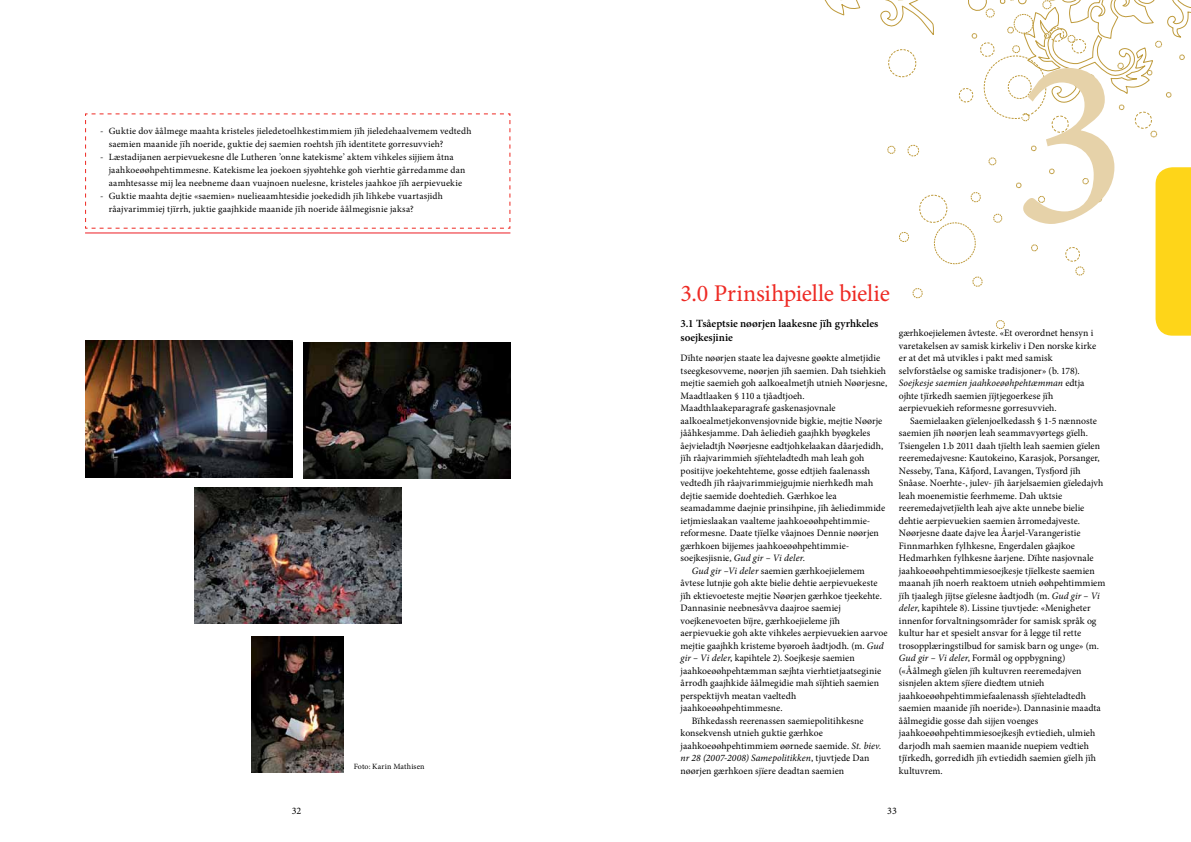
<style>
.page{position:relative;width:1191px;height:842px;background:#fff}
.page>*{position:absolute;margin:0;border:0;box-sizing:border-box;transform-origin:0 0}
.t1{font:24px "Minion Pro";letter-spacing:-.01em;color:#ee2a24}
.t2{font:600 11px/14.5px "Minion Pro";color:#000}
.t3{font:10px "Minion Pro";color:#000}
.t4{font:9.8px "Minion Pro";letter-spacing:.005em;color:#000}
.t5{font:italic 9.8px "Minion Pro";letter-spacing:.005em;color:#000}
.t6{font:9.5px/13px "Minion Pro";letter-spacing:.015em;color:#000}
.t7{font:8px "Minion Pro";letter-spacing:.015em;color:#000}
.s1{font-style:italic}
.s2{font-style:normal}
</style>
<div class="page">
<svg style="left:824px;top:0;width:367px;height:97px"></svg>
<svg style="left:996px;top:320px;width:8px;height:9px"></svg>
<svg style="left:1166px;top:92px;width:5px;height:6px"></svg>
<svg style="left:1146px;top:70px;width:6px;height:5px"></svg>
<svg style="left:1179px;top:54px;width:5px;height:6px"></svg>
<svg style="left:1155px;top:41px;width:7px;height:7px"></svg>
<svg style="left:1134px;top:112px;width:23px;height:25px"></svg>
<svg style="left:887px;top:0;width:237px;height:298px"></svg>
<svg style="left:85px;top:113px;width:426px;height:116px"></svg>
<hr style="left:85px;top:232px;width:425px;height:1px;background:#ed1d24">
<img style="left:85px;top:341px;width:207px;height:137px">
<img style="left:303px;top:342px;width:207px;height:137px">
<img style="left:194px;top:488px;width:207px;height:136px">
<img style="left:251px;top:637px;width:92px;height:135px">
<div style="left:1155px;top:167px;width:36px;height:169px;background:#fed519"></div>
<p class="t6" style="left:109px;top:125px;width:364px;text-indent:-9px">- Guktie dov åålmege maahta kristeles jieledetoelhkestimmiem jïh jieledehaalvemem vedtedh saemien maanide jïh noeride, guktie dej saemien roehtsh jïh identitete gorresuvvieh?</p>
<p class="t6" style="left:109px;top:151px;width:358px;text-indent:-9px">- Læstadijanen aerpievuekesne dle Lutheren ’onne katekisme’ aktem vihkeles sijjiem åtna jaahkoeøøhpehtimmesne. Katekisme lea joekoen sjyøhtehke goh vierhtie gårredamme dan aamhtesasse mij lea neebneme daan vuajnoen nuelesne, kristeles jaahkoe jïh aerpievuekie</p>
<p class="t6" style="left:109px;top:190px;width:336px;text-indent:-9px">- Guktie maahta dejtie «saemien» nuelieaamhtesidie joekedidh jïh lïhkebe vuartasjidh råajvarimmiej tjïrrh, juktie gaajhkide maanide jïh noeride åålmegisnie jaksa?</p>
<p class="t7" style="left:354px;top:761px;width:72px">Foto: Karin Mathisen</p>
<p class="t1" style="left:680px;top:277px;width:211px">3.0 Prinsihpielle bielie</p>
<p class="t2" style="left:680px;top:316px;width:199px">3.1 Tsåeptsie nøørjen laakesne jïh gyrhkeles soejkesjinie</p>
<p class="t4" style="left:680px;top:351px;width:201px">Dïhte nøørjen staate lea dajvesne gøøkte almetjidie</p>
<p class="t4" style="left:680px;top:364px;width:207px">tseegkesovveme, nøørjen jïh saemien. Dah tsiehkieh</p>
<p class="t4" style="left:680px;top:376px;width:208px">mejtie saemieh goh aalkoealmetjh utnieh Nøørjesne,</p>
<p class="t4" style="left:680px;top:389px;width:126px">Maadtlaaken § 110 a tjåadtjoeh.</p>
<p class="t4" style="left:680px;top:401px;width:157px">Maadthlaakeparagrafe gaskenasjovnale</p>
<p class="t4" style="left:680px;top:414px;width:203px">aalkoealmetjekonvensjovnide bigkie, mejtie Nøørje</p>
<p class="t4" style="left:680px;top:426px;width:191px">jååhkesjamme. Dah åeliedieh gaajhkh byøgkeles</p>
<p class="t4" style="left:680px;top:439px;width:204px">åejvieladtjh Nøørjesne eadtjohkelaakan dåarjedidh,</p>
<p class="t4" style="left:680px;top:451px;width:185px">jïh råajvarimmieh sjïehteladtedh mah leah goh</p>
<p class="t4" style="left:680px;top:464px;width:191px">positijve joekehtehteme, gosse edtjieh faalenassh</p>
<p class="t4" style="left:680px;top:476px;width:194px">vedtedh jïh råajvarimmiejgujmie nierhkedh mah</p>
<p class="t4" style="left:680px;top:489px;width:158px">dejtie saemide doehtedieh. Gærhkoe lea</p>
<p class="t4" style="left:680px;top:501px;width:206px">seamadamme daejnie prinsihpine, jïh åeliedimmide</p>
<p class="t4" style="left:680px;top:514px;width:191px">ietjmieslaakan vaalteme jaahkoeøøhpehtimmie-</p>
<p class="t4" style="left:680px;top:526px;width:200px">reformesne. Daate tjïelke våajnoes Dennie nøørjen</p>
<p class="t4" style="left:680px;top:539px;width:170px">gærhkoen bijjemes jaahkoeøøhpehtimmie-</p>
<p class="t4" style="left:680px;top:551px;width:126px">soejkesjisnie, <span class="s1">Gud gir – Vi deler</span>.</p>
<p class="t4" style="left:692px;top:564px;width:174px"><span class="s1">Gud gir –Vi deler</span> saemien gærhkoejielemem</p>
<p class="t4" style="left:680px;top:576px;width:198px">åvtese lutnjie goh akte bielie dehtie aerpievuekeste</p>
<p class="t4" style="left:680px;top:589px;width:203px">jïh ektievoeteste mejtie Nøørjen gærhkoe tjeekehte.</p>
<p class="t4" style="left:680px;top:601px;width:162px">Dannasinie neebnesåvva daajroe saemiej</p>
<p class="t4" style="left:680px;top:614px;width:161px">voejkenevoeten bïjre, gærhkoejieleme jïh</p>
<p class="t4" style="left:680px;top:626px;width:208px">aerpievuekie goh akte vihkeles aerpievuekien aarvoe</p>
<p class="t4" style="left:680px;top:639px;width:205px">mejtie gaajhkh kristeme byøroeh åadtjodh. (m. <span class="s1">Gud</span></p>
<p class="t4" style="left:680px;top:651px;width:176px"><span class="s1">gir – Vi deler</span>, kapihtele 2). Soejkesje saemien</p>
<p class="t4" style="left:680px;top:664px;width:202px">jaahkoeøøhpehtæmman sæjhta vierhtietjaatseginie</p>
<p class="t4" style="left:680px;top:676px;width:200px">årrodh gaajhkide åålmegidie mah sïjhtieh saemien</p>
<p class="t4" style="left:680px;top:689px;width:117px">perspektijvh meatan vaeltedh</p>
<p class="t4" style="left:680px;top:701px;width:104px">jaahkoeøøhpehtimmesne.</p>
<p class="t4" style="left:692px;top:714px;width:173px">Bïhkedassh reerenassen saemiepolitihkesne</p>
<p class="t4" style="left:680px;top:726px;width:144px">konsekvensh utnieh guktie gærhkoe</p>
<p class="t4" style="left:680px;top:739px;width:202px">jaahkoeøøhpehtimmiem øørnede saemide. <span class="s1">St. biev.</span></p>
<p class="t5" style="left:680px;top:751px;width:190px">nr 28 (2007-2008) Samepolitikken<span class="s2">, tjuvtjede Dan</span></p>
<p class="t4" style="left:680px;top:764px;width:165px">nøørjen gærhkoen sjïere deadtan saemien</p>
<p class="t4" style="left:899px;top:326px;width:196px">gærhkoejielemen åvteste. «Et overordnet hensyn i</p>
<p class="t4" style="left:899px;top:339px;width:199px">varetakelsen av samisk kirkeliv i Den norske kirke</p>
<p class="t4" style="left:899px;top:351px;width:155px">er at det må utvikles i pakt med samisk</p>
<p class="t4" style="left:899px;top:364px;width:182px">selvforståelse og samiske tradisjoner» (b. 178).</p>
<p class="t5" style="left:899px;top:376px;width:187px">Soejkesje saemien jaahkoeøøhpehtæmman <span class="s2">edtja</span></p>
<p class="t4" style="left:899px;top:389px;width:156px">ojhte tjïrkedh saemien jïjtjegoerkese jïh</p>
<p class="t4" style="left:899px;top:401px;width:159px">aerpievuekieh reformesne gorresuvvieh.</p>
<p class="t4" style="left:910px;top:414px;width:188px">Saemielaaken gïelenjoelkedassh § 1-5 nænnoste</p>
<p class="t4" style="left:899px;top:427px;width:191px">saemien jïh nøørjen leah seammavyørtegs gïelh.</p>
<p class="t4" style="left:899px;top:439px;width:203px">Tsiengelen 1.b 2011 daah tjïelth leah saemien gïelen</p>
<p class="t4" style="left:899px;top:452px;width:202px">reeremedajvesne: Kautokeino, Karasjok, Porsanger,</p>
<p class="t4" style="left:899px;top:464px;width:183px">Nesseby, Tana, Kåfjord, Lavangen, Tysfjord jïh</p>
<p class="t4" style="left:899px;top:477px;width:206px">Snåase. Noerhte-, julev- jïh åarjelsaemien gïeledajvh</p>
<p class="t4" style="left:899px;top:489px;width:165px">leah moenemistie feerhmeme. Dah uktsie</p>
<p class="t4" style="left:899px;top:502px;width:187px">reeremedajvetjïelth leah ajve akte unnebe bielie</p>
<p class="t4" style="left:899px;top:514px;width:183px">dehtie aerpievuekien saemien årromedajveste.</p>
<p class="t4" style="left:899px;top:527px;width:183px">Nøørjesne daate dajve lea Åarjel-Varangeristie</p>
<p class="t4" style="left:899px;top:539px;width:177px">Finnmarhken fylhkesne, Engerdalen gåajkoe</p>
<p class="t4" style="left:899px;top:552px;width:196px">Hedmarhken fylhkesne åarjene. Dïhte nasjovnale</p>
<p class="t4" style="left:899px;top:564px;width:197px">jaahkoeøøhpehtimmiesoejkesje tjïelkeste saemien</p>
<p class="t4" style="left:899px;top:577px;width:208px">maanah jïh noerh reaktoem utnieh øøhpehtimmiem</p>
<p class="t4" style="left:899px;top:589px;width:202px">jïh tjaalegh jïjtse gïelesne åadtjodh (m. <span class="s1">Gud gir – Vi</span></p>
<p class="t4" style="left:899px;top:602px;width:193px"><span class="s1">deler</span>, kapihtele 8). Lissine tjuvtjede: «Menigheter</p>
<p class="t4" style="left:899px;top:614px;width:199px">innenfor forvaltningsområder for samisk språk og</p>
<p class="t4" style="left:899px;top:627px;width:184px">kultur har et spesielt ansvar for å legge til rette</p>
<p class="t4" style="left:899px;top:639px;width:202px">trosopplæringstilbud for samisk barn og unge» (m.</p>
<p class="t4" style="left:899px;top:652px;width:168px"><span class="s1">Gud gir – Vi deler</span>, Formål og oppbygning)</p>
<p class="t4" style="left:899px;top:664px;width:184px">(«Åålmegh gïelen jïh kultuvren reeremedajven</p>
<p class="t4" style="left:899px;top:677px;width:147px">sisnjelen aktem sjïere diedtem utnieh</p>
<p class="t4" style="left:899px;top:689px;width:189px">jaahkoeøøhpehtimmiefaalenassh sjïehteladtedh</p>
<p class="t4" style="left:899px;top:702px;width:203px">saemien maanide jïh noeride»). Dannasinie maadta</p>
<p class="t4" style="left:899px;top:714px;width:141px">åålmegidie gosse dah sijjen voenges</p>
<p class="t4" style="left:899px;top:727px;width:198px">jaahkoeøøhpehtimmiesoejkesjh evtiedieh, ulmieh</p>
<p class="t4" style="left:899px;top:739px;width:191px">darjodh mah saemien maanide nuepiem vedtieh</p>
<p class="t4" style="left:899px;top:752px;width:199px">tjïrkedh, gorredidh jïh evtiedidh saemien gïelh jïh</p>
<p class="t4" style="left:899px;top:764px;width:45px">kultuvrem.</p>
<p class="t3" style="left:292px;top:804px;width:11px">32</p>
<p class="t3" style="left:887px;top:804px;width:11px">33</p>
</div>
